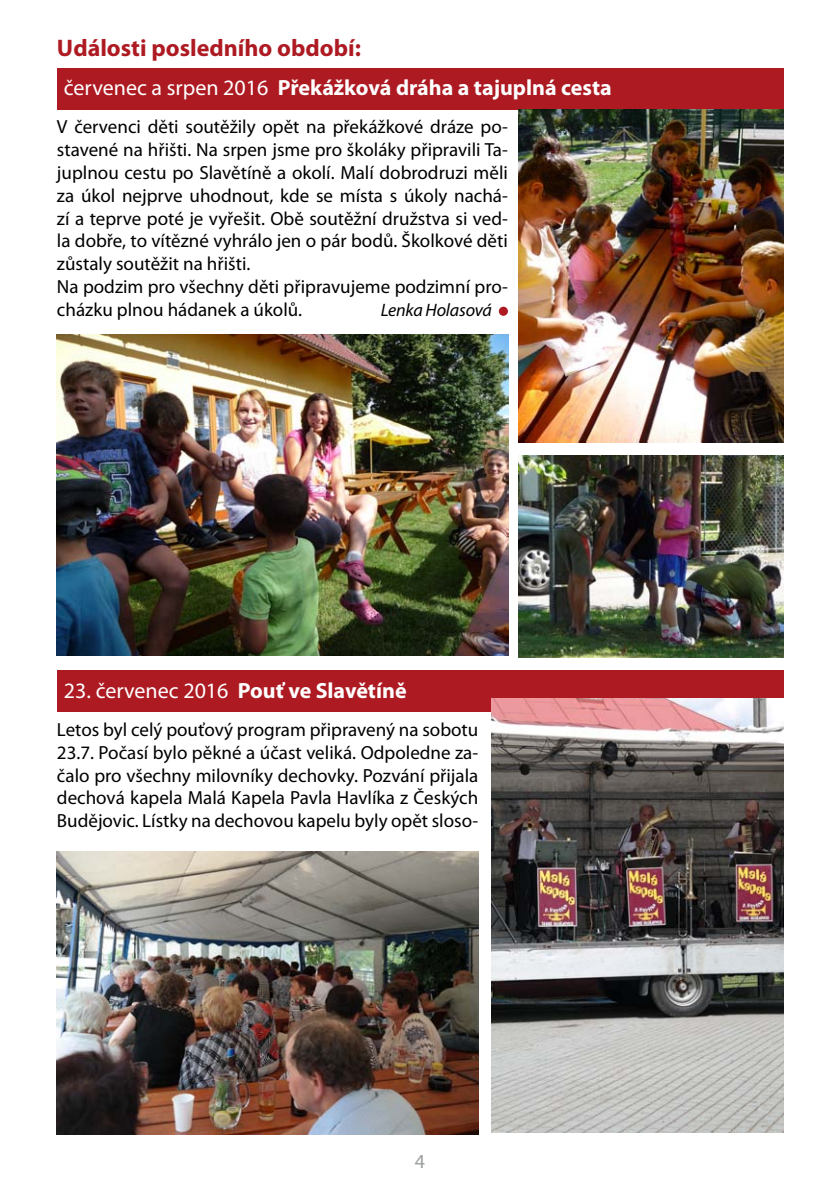
<style>
.page{position:relative;width:840px;height:1191px;background:#fff}
.page>*{position:absolute;margin:0;border:0;box-sizing:border-box;transform-origin:0 0}
.t1{font:700 24px "Myriad Pro";color:#ad1a22}
.t2{font:700 22px "Myriad Pro";color:#fff}
.t3{font:22px "Myriad Pro";color:#fff}
.t4{font:20px "Myriad Pro";color:#9c9e9f}
.t5{font:19px/22.8px "Myriad Pro";color:#000}
.t6{font:italic 18px "Myriad Pro";letter-spacing:-.01em;color:#000}
.s1{font-weight:400}
.s2{font-weight:700}
</style>
<div class="page">
<div style="left:498px;top:307px;width:9px;height:9px;background:#ad1a22;border-radius:50%"></div>
<img style="left:57px;top:334px;width:451px;height:322px">
<div style="left:57px;top:68px;width:726px;height:41px;background:#ad1a22"></div>
<img style="left:518px;top:455px;width:265px;height:202px">
<img style="left:518px;top:109px;width:264px;height:333px">
<div style="left:57px;top:670px;width:726px;height:41px;background:#ad1a22"></div>
<img style="left:57px;top:851px;width:421px;height:283px">
<img style="left:491px;top:698px;width:292px;height:434px">
<p class="t1" style="left:57px;top:33px;width:305px">Události posledního období:</p>
<p class="t2" style="left:64px;top:74px;width:549px"><span class="s1">červenec a srpen 2016</span> Překážková dráha a tajuplná cesta</p>
<p class="t5" style="left:57px;top:115px;width:452px">V červenci děti soutěžily opět na překážkové dráze po&shy;stavené na hřišti. Na srpen jsme pro školáky připravili Ta&shy;juplnou cestu po Slavětíně a okolí. Malí dobrodruzi měli za úkol nejprve uhodnout, kde se místa s úkoly nachá&shy;zí a teprve poté je vyřešit. Obě soutěžní družstva si ved&shy;la dobře, to vítězné vyhrálo jen o pár bodů. Školkové děti zůstaly soutěžit na hřišti.<br>Na podzim pro všechny děti připravujeme podzimní pro&shy;cházku plnou hádanek a úkolů.</p>
<p class="t6" style="left:380px;top:299px;width:112px">Lenka Holasová</p>
<p class="t3" style="left:64px;top:677px;width:344px">23. červenec 2016 <span class="s2">Pouť ve Slavětíně</span></p>
<p class="t5" style="left:57px;top:718px;width:422px;text-align:justify">Letos byl celý pouťový program připravený na sobotu 23.7. Počasí bylo pěkné a účast veliká. Odpoledne za&shy;čalo pro všechny milovníky dechovky. Pozvání přijala dechová kapela Malá Kapela Pavla Havlíka z Českých Budějovic. Lístky na dechovou kapelu byly opět sloso-</p>
<p class="t4" style="left:414px;top:1148px;width:12px">4</p>
</div>
